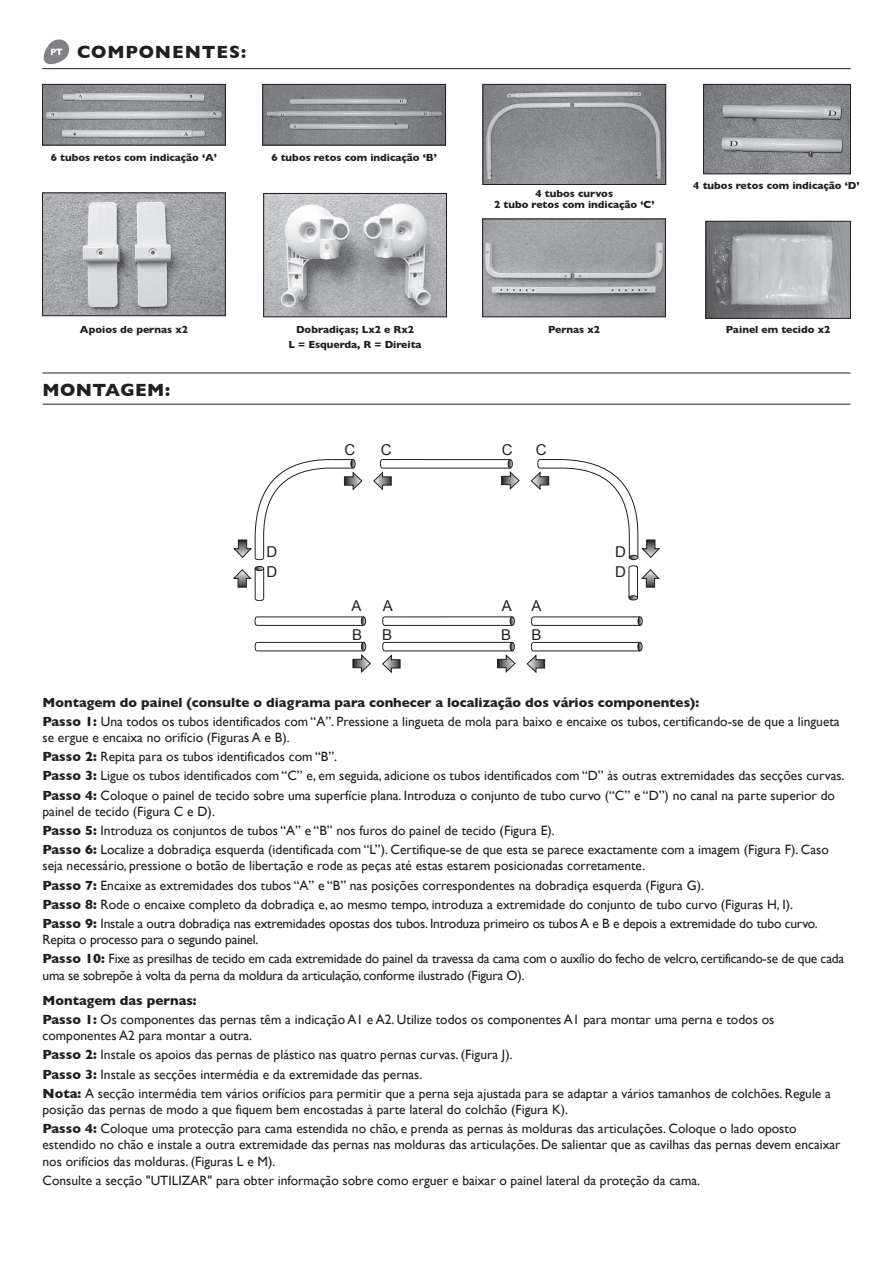
<style>
.page{position:relative;width:893px;height:1263px;background:#fff}
.page>*{position:absolute;margin:0;border:0;box-sizing:border-box;transform-origin:0 0}
.t1{font:700 18px "Gill Sans";letter-spacing:.035em;color:#231f20}
.t2{font:15px/29.7px "Arial";color:#231f20}
.t3{font:13.5px/19.2px "Gill Sans";color:#231f20}
.t4{font:700 10.5px/14.4px "Gill Sans";color:#231f20;text-align:center}
.s1{font-size:9.3px;color:#fff}
.s2{font-weight:700}
</style>
<div class="page">
<svg style="left:43px;top:39px;width:27px;height:26px"></svg>
<img style="left:265px;top:195px;width:180px;height:120px">
<div style="left:263px;top:193px;width:184px;height:124px;border:1px solid #231f20"></div>
<img style="left:44px;top:194px;width:180px;height:120px">
<div style="left:42px;top:192px;width:184px;height:124px;border:1px solid #231f20"></div>
<img style="left:708px;top:223px;width:141px;height:94px">
<div style="left:706px;top:221px;width:145px;height:98px;border:1px solid #231f20"></div>
<img style="left:705px;top:86px;width:144px;height:86px">
<div style="left:703px;top:84px;width:148px;height:90px;border:1px solid #231f20"></div>
<img style="left:264px;top:86px;width:180px;height:57px">
<div style="left:262px;top:84px;width:184px;height:61px;border:1px solid #231f20"></div>
<img style="left:484px;top:86px;width:180px;height:97px">
<div style="left:482px;top:84px;width:184px;height:101px;border:1px solid #231f20"></div>
<img style="left:44px;top:86px;width:180px;height:57px">
<div style="left:42px;top:84px;width:184px;height:61px;border:1px solid #231f20"></div>
<hr style="left:43px;top:68px;width:807px;height:1px;background:#231f20">
<img style="left:484px;top:220px;width:180px;height:95px">
<div style="left:482px;top:218px;width:184px;height:99px;border:1px solid #231f20"></div>
<hr style="left:257px;top:642px;width:107px;height:1px;background:#231f20">
<hr style="left:257px;top:650px;width:107px;height:1px;background:#231f20">
<svg style="left:254px;top:642px;width:4px;height:10px"></svg>
<hr style="left:385px;top:642px;width:127px;height:1px;background:#231f20">
<hr style="left:385px;top:650px;width:127px;height:1px;background:#231f20">
<div style="left:637px;top:642px;width:5px;height:9px;border:1px solid #231f20;border-radius:50%"></div>
<hr style="left:534px;top:642px;width:106px;height:1px;background:#231f20">
<hr style="left:534px;top:650px;width:106px;height:1px;background:#231f20">
<svg style="left:254px;top:597px;width:10px;height:4px"></svg>
<hr style="left:255px;top:568px;width:1px;height:30px;background:#231f20">
<hr style="left:263px;top:568px;width:1px;height:30px;background:#231f20">
<div style="left:508px;top:459px;width:5px;height:9px;border:1px solid #231f20;border-radius:50%"></div>
<hr style="left:383px;top:459px;width:127px;height:1px;background:#231f20">
<hr style="left:383px;top:468px;width:127px;height:1px;background:#231f20">
<div style="left:629px;top:595px;width:9px;height:5px;border:1px solid #231f20;border-radius:50%"></div>
<hr style="left:637px;top:568px;width:1px;height:30px;background:#231f20">
<hr style="left:628px;top:568px;width:1px;height:30px;background:#231f20">
<div style="left:629px;top:555px;width:9px;height:5px;border:1px solid #231f20;border-radius:50%"></div>
<hr style="left:257px;top:616px;width:107px;height:1px;background:#231f20">
<hr style="left:257px;top:625px;width:107px;height:1px;background:#231f20">
<div style="left:361px;top:616px;width:5px;height:10px;border:1px solid #231f20;border-radius:50%"></div>
<svg style="left:254px;top:616px;width:4px;height:10px"></svg>
<svg style="left:382px;top:616px;width:4px;height:10px"></svg>
<div style="left:510px;top:616px;width:5px;height:10px;border:1px solid #231f20;border-radius:50%"></div>
<hr style="left:385px;top:616px;width:127px;height:1px;background:#231f20">
<hr style="left:385px;top:625px;width:127px;height:1px;background:#231f20">
<svg style="left:531px;top:616px;width:4px;height:10px"></svg>
<svg style="left:639px;top:618px;width:2px;height:6px"></svg>
<div style="left:637px;top:616px;width:6px;height:10px;border:1px solid #231f20;border-radius:50%"></div>
<hr style="left:534px;top:616px;width:106px;height:1px;background:#231f20">
<hr style="left:534px;top:625px;width:106px;height:1px;background:#231f20">
<svg style="left:373px;top:459px;width:19px;height:32px"></svg>
<svg style="left:233px;top:566px;width:31px;height:22px"></svg>
<svg style="left:233px;top:459px;width:130px;height:101px"></svg>
<svg style="left:628px;top:565px;width:32px;height:23px"></svg>
<svg style="left:530px;top:459px;width:130px;height:100px"></svg>
<svg style="left:501px;top:460px;width:19px;height:30px"></svg>
<svg style="left:382px;top:642px;width:19px;height:32px"></svg>
<svg style="left:352px;top:642px;width:19px;height:31px"></svg>
<svg style="left:526px;top:642px;width:19px;height:32px"></svg>
<svg style="left:497px;top:642px;width:19px;height:31px"></svg>
<hr style="left:43px;top:404px;width:807px;height:1px;background:#231f20">
<hr style="left:43px;top:372px;width:807px;height:1px;background:#231f20">
<p class="t1" style="left:50px;top:37px;width:197px"><span class="s1">PT</span> COMPONENTES:</p>
<p class="t4" style="left:51px;top:150px;width:168px">6 tubos retos com indicação ‘A’</p>
<p class="t4" style="left:271px;top:150px;width:167px">6 tubos retos com indicação ‘B’</p>
<p class="t4" style="left:494px;top:188px;width:162px;line-height:11.2px">4 tubos curvos<br>2 tubo retos com indicação ‘C’</p>
<p class="t4" style="left:693px;top:178px;width:168px">4 tubos retos com indicação ‘D’</p>
<p class="t4" style="left:80px;top:322px;width:110px">Apoios de pernas x2</p>
<p class="t4" style="left:726px;top:322px;width:106px">Painel em tecido x2</p>
<p class="t4" style="left:288px;top:322px;width:135px">Dobradiças; Lx2 e Rx2<br>L = Esquerda, R = Direita</p>
<p class="t4" style="left:548px;top:322px;width:54px">Pernas x2</p>
<p class="t1" style="left:43px;top:375px;width:129px">MONTAGEM:</p>
<p class="t2" style="left:266px;top:537px;width:12px">D</p>
<p class="t2" style="left:266px;top:557px;width:12px">D</p>
<p class="t2" style="left:344px;top:435px;width:12px">C</p>
<p class="t2" style="left:381px;top:435px;width:12px">C</p>
<p class="t2" style="left:502px;top:435px;width:12px">C</p>
<p class="t2" style="left:536px;top:435px;width:12px">C</p>
<p class="t2" style="left:351px;top:591px;width:12px">A<br>B</p>
<p class="t2" style="left:383px;top:591px;width:12px">A</p>
<p class="t2" style="left:502px;top:591px;width:12px">A</p>
<p class="t2" style="left:532px;top:591px;width:12px">A</p>
<p class="t2" style="left:382px;top:620px;width:12px">B</p>
<p class="t2" style="left:501px;top:620px;width:12px">B</p>
<p class="t2" style="left:531px;top:620px;width:12px">B</p>
<p class="t2" style="left:615px;top:543px;width:12px;line-height:19.2px">D<br>D</p>
<p class="t3" style="left:43px;top:692px;width:799px"><span class="s2">Montagem do painel (consulte o diagrama para conhecer a localização dos vários componentes):<br>Passo 1:</span> Una todos os tubos identificados com “A”. Pressione a lingueta de mola para baixo e encaixe os tubos, certificando-se de que a lingueta</p>
<p class="t3" style="left:43px;top:728px;width:804px">se ergue e encaixa no orifício (Figuras A e B).<br><span class="s2">Passo 2:</span> Repita para os tubos identificados com “B”.<br><span class="s2">Passo 3:</span> Ligue os tubos identificados com “C” e, em seguida, adicione os tubos identificados com “D” às outras extremidades das secções curvas.<br><span class="s2">Passo 4:</span> Coloque o painel de tecido sobre uma superfície plana. Introduza o conjunto de tubo curvo (“C” e “D”) no canal na parte superior do</p>
<p class="t3" style="left:43px;top:801px;width:788px">painel de tecido (Figura C e D).<br><span class="s2">Passo 5:</span> Introduza os conjuntos de tubos “A” e “B” nos furos do painel de tecido (Figura E).<br><span class="s2">Passo 6:</span> Localize a dobradiça esquerda (identificada com “L”). Certifique-se de que esta se parece exactamente com a imagem (Figura F). Caso</p>
<p class="t3" style="left:43px;top:856px;width:777px">seja necessário, pressione o botão de libertação e rode as peças até estas estarem posicionadas corretamente.<br><span class="s2">Passo 7:</span> Encaixe as extremidades dos tubos “A” e “B” nas posições correspondentes na dobradiça esquerda (Figura G).<br><span class="s2">Passo 8:</span> Rode o encaixe completo da dobradiça e, ao mesmo tempo, introduza a extremidade do conjunto de tubo curvo (Figuras H, I).<br><span class="s2">Passo 9:</span> Instale a outra dobradiça nas extremidades opostas dos tubos. Introduza primeiro os tubos A e B e depois a extremidade do tubo curvo.</p>
<p class="t3" style="left:43px;top:930px;width:803px">Repita o processo para o segundo painel.<br><span class="s2">Passo 10:</span> Fixe as presilhas de tecido em cada extremidade do painel da travessa da cama com o auxílio do fecho de velcro, certificando-se de que cada</p>
<p class="t3" style="left:43px;top:962px;width:484px;line-height:25.2px">uma se sobrepõe à volta da perna da moldura da articulação, conforme ilustrado (Figura O).<br><span class="s2">Montagem das pernas:</span></p>
<p class="t3" style="left:43px;top:1011px;width:733px;line-height:16.2px"><span class="s2">Passo 1:</span> Os componentes das pernas têm a indicação A1 e A2. Utilize todos os componentes A1 para montar uma perna e todos os componentes A2 para montar a outra.</p>
<p class="t3" style="left:43px;top:1045px;width:790px"><span class="s2">Passo 2:</span> Instale os apoios das pernas de plástico nas quatro pernas curvas. (Figura J).<br><span class="s2">Passo 3:</span> Instale as secções intermédia e da extremidade das pernas.<br><span class="s2">Nota:</span> A secção intermédia tem vários orifícios para permitir que a perna seja ajustada para se adaptar a vários tamanhos de colchões. Regule a</p>
<p class="t3" style="left:43px;top:1100px;width:755px">posição das pernas de modo a que fiquem bem encostadas à parte lateral do colchão (Figura K).<br><span class="s2">Passo 4:</span> Coloque uma protecção para cama estendida no chão, e prenda as pernas às molduras das articulações. Coloque o lado oposto</p>
<p class="t3" style="left:43px;top:1136px;width:800px;line-height:16.2px">estendido no chão e instale a outra extremidade das pernas nas molduras das articulações. De salientar que as cavilhas das pernas devem encaixar nos orifícios das molduras. (Figuras L e M).</p>
<p class="t3" style="left:43px;top:1170px;width:659px">Consulte a secção "UTILIZAR" para obter informação sobre como erguer e baixar o painel lateral da proteção da cama.</p>
</div>
